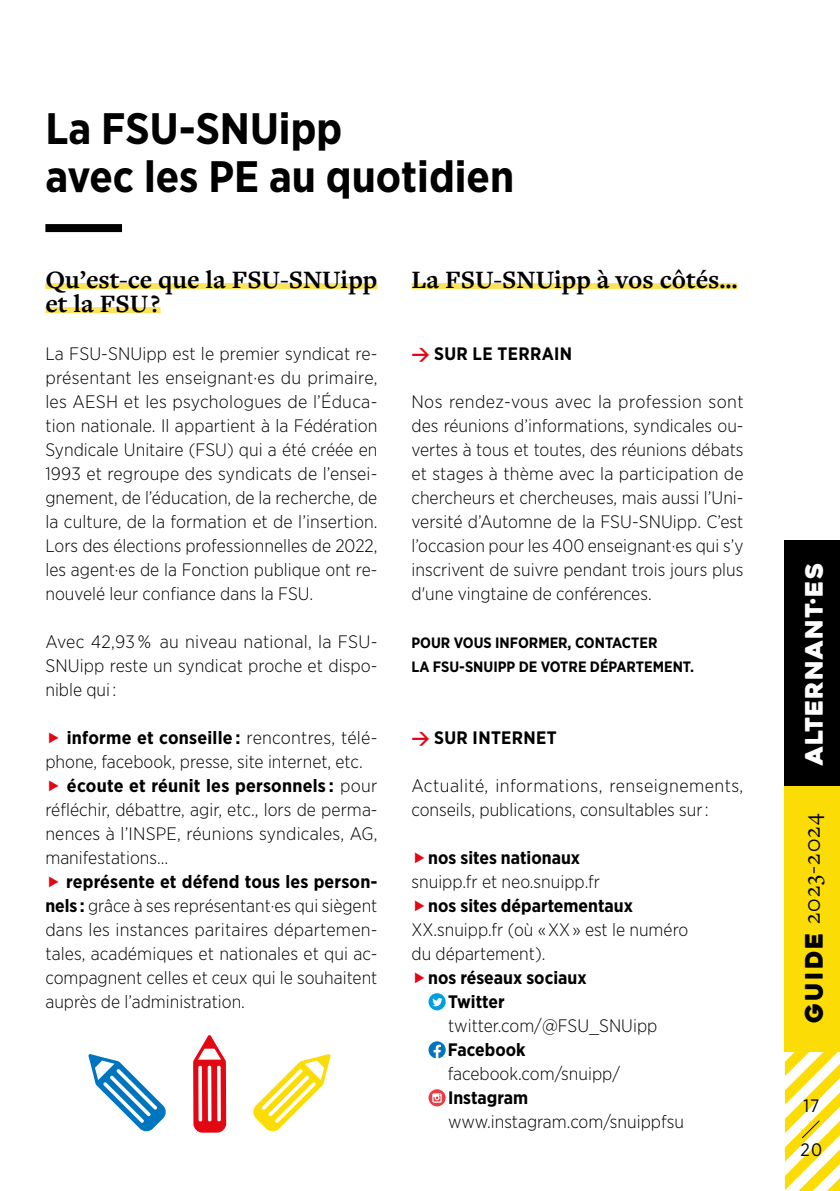
<style>
.page{position:relative;width:840px;height:1191px;background:#fff}
.page>*{position:absolute;margin:0;border:0;box-sizing:border-box;transform-origin:0 0}
._00_Titre{font:700 44px/48px "Gotham Narrow";color:#000}
._01_Niveau_1_POYNTER{font:700 26px/24px "Freight Text Pro";color:#000}
.SOMMAIRE_ARTICLE{font:700 26px "Freight Text Pro";color:#000}
.t1{font:24px "Freight Text Pro";letter-spacing:.05em;color:#000}
.t2{font:24px "Heavitas";letter-spacing:.05em;color:#fff}
._04_texte-justifié{font:300 18px/24px "Gotham Narrow";color:#000;text-align:justify}
._04_texte-justifié-2{font:700 18px "Gotham Narrow";color:#000}
._04_texte-justifié-3{font:700 18px "Gotham Narrow";letter-spacing:.02em;color:#000}
.t3{font:18px "Gotham Narrow";color:#000}
._04_texte-justifié-4{font:700 15px/24px "Gotham Narrow";color:#000}
.s1{font-weight:700}
.s2{font-family:"DINOT";color:#e30613}
.s3{font-family:"Heavitas"}
</style>
<div class="page">
<div style="left:784px;top:540px;width:55px;height:247px;background:#000"></div>
<div style="left:784px;top:786px;width:55px;height:265px;background:#fbdd05"></div>
<svg style="left:784px;top:1051px;width:55px;height:140px"></svg>
<div style="left:45px;top:283px;width:332px;height:6px;background:#fde35a"></div>
<div style="left:45px;top:307px;width:115px;height:6px;background:#fde35a"></div>
<div style="left:45px;top:224px;width:77px;height:8px;background:#000"></div>
<div style="left:411px;top:283px;width:326px;height:6px;background:#fde35a"></div>
<svg style="left:428px;top:993px;width:17px;height:17px"></svg>
<svg style="left:428px;top:1041px;width:17px;height:17px"></svg>
<svg style="left:428px;top:1089px;width:17px;height:17px"></svg>
<svg style="left:88px;top:1054px;width:78px;height:78px"></svg>
<svg style="left:253px;top:1054px;width:77px;height:78px"></svg>
<svg style="left:193px;top:1035px;width:33px;height:97px"></svg>
<p class="_00_Titre" style="left:45px;top:104px;width:470px">La FSU-SNUipp<br>avec les PE au quotidien</p>
<p class="_01_Niveau_1_POYNTER" style="left:45px;top:267px;width:333px">Qu’est-ce que la FSU-SNUipp et la FSU ?</p>
<p class="_04_texte-justifié" style="left:45px;top:341px;width:333px">La FSU-SNUipp est le premier syndicat re&shy;présentant les enseignant·es du primaire, les AESH et les psychologues de l’Éduca&shy;tion nationale. Il appartient à la Fédération Syndicale Unitaire (FSU) qui a été créée en 1993 et regroupe des syndicats de l’ensei&shy;gnement, de l’éducation, de la recherche, de la culture, de la formation et de l’insertion.<br>Lors des élections professionnelles de 2022, les agent·es de la Fonction publique ont re&shy;nouvelé leur confiance dans la FSU.</p>
<p class="_04_texte-justifié" style="left:45px;top:629px;width:333px">Avec 42,93 % au niveau national, la FSU-SNUipp reste un syndicat proche et dispo&shy;nible qui :</p>
<p class="_04_texte-justifié" style="left:45px;top:725px;width:333px;text-indent:21px"><span class="s1">informe et conseille :</span> rencontres, télé&shy;phone, facebook, presse, site internet, etc.</p>
<p class="_04_texte-justifié" style="left:45px;top:773px;width:333px;text-indent:22px"><span class="s1">écoute et réunit les personnels :</span> pour réfléchir, débattre, agir, etc., lors de perma&shy;nences à l’INSPE, réunions syndicales, AG, manifestations…</p>
<p class="_04_texte-justifié" style="left:45px;top:869px;width:333px;text-indent:21px"><span class="s1">représente et défend tous les person&shy;nels :</span> grâce à ses représentant·es qui siègent dans les instances paritaires départemen&shy;tales, académiques et nationales et qui ac&shy;compagnent celles et ceux qui le souhaitent auprès de l’administration.</p>
<p class="SOMMAIRE_ARTICLE" style="left:411px;top:262px;width:327px">La FSU-SNUipp à vos côtés…</p>
<p class="_04_texte-justifié-3" style="left:411px;top:342px;width:162px"><span class="s2">→</span> SUR LE TERRAIN</p>
<p class="_04_texte-justifié" style="left:411px;top:389px;width:333px">Nos rendez-vous avec la profession sont des réunions d’informations, syndicales ou&shy;vertes à tous et toutes, des réunions débats et stages à thème avec la participation de chercheurs et chercheuses, mais aussi l’Uni&shy;versité d’Automne de la FSU-SNUipp. C’est l’occasion pour les 400 enseignant·es qui s’y inscrivent de suivre pendant trois jours plus d'une vingtaine de conférences.</p>
<p class="_04_texte-justifié-4" style="left:411px;top:631px;width:284px">POUR VOUS INFORMER, CONTACTER<br>LA FSU-SNUIPP DE VOTRE DÉPARTEMENT.</p>
<p class="_04_texte-justifié-3" style="left:411px;top:726px;width:147px"><span class="s2">→</span> SUR INTERNET</p>
<p class="_04_texte-justifié" style="left:411px;top:773px;width:333px">Actualité, informations, renseignements, conseils, publications, consultables sur :</p>
<p class="_04_texte-justifié-2" style="left:428px;top:846px;width:153px">nos sites nationaux</p>
<p class="_04_texte-justifié" style="left:411px;top:869px;width:190px">snuipp.fr et neo.snuipp.fr</p>
<p class="_04_texte-justifié-2" style="left:428px;top:894px;width:206px">nos sites départementaux</p>
<p class="_04_texte-justifié" style="left:411px;top:917px;width:278px">XX.snuipp.fr (où « XX » est le numéro</p>
<p class="_04_texte-justifié" style="left:411px;top:941px;width:135px">du département).</p>
<p class="_04_texte-justifié-2" style="left:428px;top:966px;width:160px">nos réseaux sociaux</p>
<p class="_04_texte-justifié-2" style="left:448px;top:990px;width:58px">Twitter</p>
<p class="_04_texte-justifié" style="left:448px;top:1013px;width:211px">twitter.com/@FSU_SNUipp</p>
<p class="_04_texte-justifié" style="left:447px;top:1037px;width:174px"><span class="s1">Facebook </span>facebook.com/snuipp/</p>
<p class="_04_texte-justifié" style="left:448px;top:1085px;width:237px"><span class="s1">Instagram </span>www.instagram.com/snuippfsu</p>
<h3 class="t2" style="left:799px;top:764px;width:203px;rotate:-90deg">alternant·Es</h3>
<h3 class="t1" style="left:796px;top:1023px;width:211px;rotate:-90deg"><span class="s3">GUIDE</span> 2023-2024</h3>
<p class="t3" style="left:802px;top:1094px;width:17px">17</p>
<p class="t3" style="left:800px;top:1138px;width:23px">20</p>
</div>
